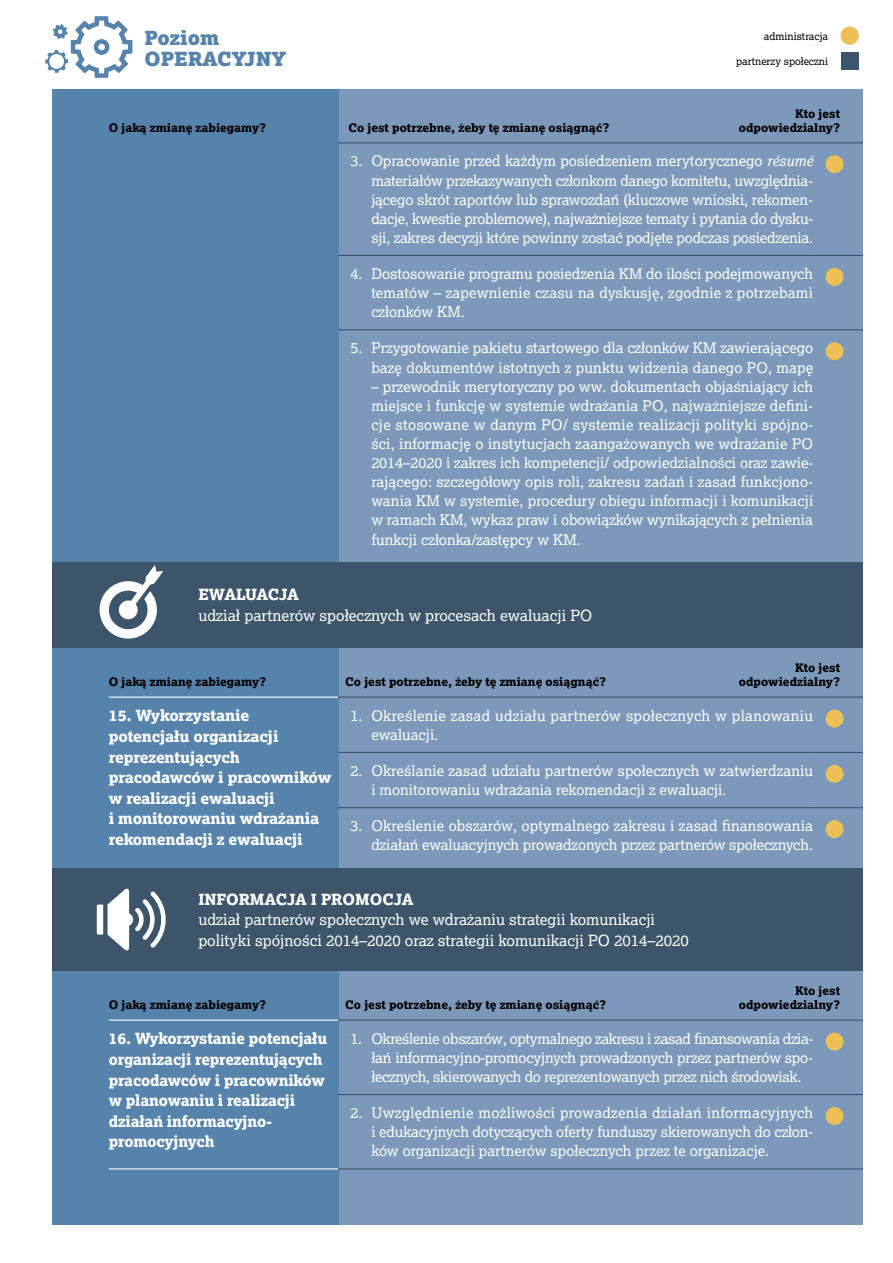
<style>
.page{position:relative;width:893px;height:1263px;background:#fff}
.page>*{position:absolute;margin:0;border:0;box-sizing:border-box;transform-origin:0 0}
.t1{font:900 19.5px/21px "Lexia";color:#5583ac}
.t2{font:800 15.45px/20.5px "Lexia";letter-spacing:-.01em;color:#fff}
.t3{font:15.45px/20.5px "Lexia";color:#fff}
.t4{font:800 15.45px "Lexia";letter-spacing:-.035em;color:#fff}
.t5{font:14.7px/19px "Lexia";color:#fff;text-align:justify}
.t6{font:14.7px/19px "Lexia";letter-spacing:.025em;color:#fff}
.t7{font:800 11.7px/14.1px "Lexia";color:#000;text-align:right}
.t8{font:10.5px "Lexia";color:#000}
.s1{font-style:italic}
</style>
<div class="page">
<div style="left:314px;top:89px;width:549px;height:1137px;background:#7c99bc"></div>
<div style="left:31px;top:89px;width:308px;height:1137px;background:#5583ac"></div>
<svg style="left:45px;top:16px;width:87px;height:62px"></svg>
<hr style="left:338px;top:142px;width:475px;height:1px;background:#3c556a">
<hr style="left:813px;top:142px;width:80px;height:1px;background:#3c556a">
<hr style="left:338px;top:255px;width:475px;height:1px;background:#3c556a">
<hr style="left:813px;top:255px;width:80px;height:1px;background:#3c556a">
<hr style="left:338px;top:329px;width:475px;height:1px;background:#3c556a">
<hr style="left:813px;top:329px;width:80px;height:1px;background:#3c556a">
<div style="left:826px;top:155px;width:17px;height:18px;background:#ecc054;border-radius:50%"></div>
<div style="left:826px;top:268px;width:17px;height:18px;background:#ecc054;border-radius:50%"></div>
<div style="left:826px;top:342px;width:17px;height:18px;background:#ecc054;border-radius:50%"></div>
<hr style="left:338px;top:697px;width:475px;height:1px;background:#3c556a">
<hr style="left:813px;top:697px;width:80px;height:1px;background:#3c556a">
<hr style="left:338px;top:752px;width:475px;height:1px;background:#3c556a">
<hr style="left:813px;top:752px;width:80px;height:1px;background:#3c556a">
<hr style="left:338px;top:807px;width:475px;height:1px;background:#3c556a">
<hr style="left:813px;top:807px;width:80px;height:1px;background:#3c556a">
<hr style="left:109px;top:697px;width:229px;height:1px;background:#fff">
<div style="left:826px;top:710px;width:17px;height:17px;background:#ecc054;border-radius:50%"></div>
<div style="left:826px;top:765px;width:17px;height:18px;background:#ecc054;border-radius:50%"></div>
<div style="left:826px;top:820px;width:17px;height:18px;background:#ecc054;border-radius:50%"></div>
<div style="left:21px;top:562px;width:872px;height:86px;background:#3c556a"></div>
<svg style="left:100px;top:565px;width:63px;height:74px"></svg>
<hr style="left:338px;top:1019px;width:475px;height:2px;background:#3c556a">
<hr style="left:813px;top:1019px;width:80px;height:2px;background:#3c556a">
<hr style="left:338px;top:1094px;width:475px;height:1px;background:#3c556a">
<hr style="left:813px;top:1094px;width:80px;height:1px;background:#3c556a">
<hr style="left:338px;top:1168px;width:475px;height:1px;background:#3c556a">
<hr style="left:813px;top:1168px;width:80px;height:1px;background:#3c556a">
<hr style="left:109px;top:1019px;width:229px;height:2px;background:#fff">
<hr style="left:109px;top:1168px;width:229px;height:1px;background:#fff">
<div style="left:826px;top:1033px;width:17px;height:17px;background:#ecc054;border-radius:50%"></div>
<div style="left:826px;top:1107px;width:17px;height:18px;background:#ecc054;border-radius:50%"></div>
<div style="left:21px;top:868px;width:872px;height:103px;background:#3c556a"></div>
<svg style="left:97px;top:888px;width:69px;height:63px"></svg>
<div style="left:863px;top:56px;width:30px;height:1207px;background:#fff"></div>
<div style="left:0;top:85px;width:51px;height:1178px;background:#fff"></div>
<div style="left:841px;top:52px;width:17px;height:18px;background:#3c556a"></div>
<div style="left:840px;top:26px;width:19px;height:19px;background:#ecc054;border-radius:50%"></div>
<h1 class="t1" style="left:145px;top:26px;width:143px">Poziom<br>OPERACYJNY</h1>
<p class="t7" style="left:109px;top:120px;width:159px">O jaką zmianę zabiegamy?</p>
<p class="t7" style="left:348px;top:120px;width:263px">Co jest potrzebne, żeby tę zmianę osiągnąć?</p>
<p class="t8" style="left:764px;top:29px;width:66px">administracja</p>
<p class="t8" style="left:736px;top:55px;width:94px">partnerzy społeczni</p>
<p class="t7" style="left:739px;top:106px;width:103px">Kto jest odpowiedzialny?</p>
<p class="t5" style="left:371px;top:151px;width:443px;text-indent:-21px">3. Opracowanie przed każdym posiedzeniem merytorycznego <span class="s1">résumé </span>materiałów przekazywanych członkom danego komitetu, uwzględnia&shy;jącego skrót raportów lub sprawozdań (kluczowe wnioski, rekomen&shy;dacje, kwestie problemowe), najważniejsze tematy i pytania do dysku&shy;sji, zakres decyzji które powinny zostać podjęte podczas posiedzenia.</p>
<p class="t5" style="left:371px;top:264px;width:443px;text-indent:-21px">4. Dostosowanie programu posiedzenia KM do ilości podejmowanych tematów – zapewnienie czasu na dyskusję, zgodnie z potrzebami członków KM.</p>
<p class="t5" style="left:350px;top:338px;width:464px;text-align:right">5. Przygotowanie pakietu startowego dla członków KM zawierającego bazę dokumentów istotnych z punktu widzenia danego PO, mapę</p>
<p class="t5" style="left:371px;top:376px;width:443px">– przewodnik merytoryczny po ww. dokumentach objaśniający ich miejsce i funkcję w systemie wdrażania PO, najważniejsze defini&shy;cje stosowane w danym PO/ systemie realizacji polityki spójno&shy;ści, informację o instytucjach zaangażowanych we wdrażanie PO 2014–2020 i zakres ich kompetencji/ odpowiedzialności oraz zawie&shy;rającego: szczegółowy opis roli, zakresu zadań i zasad funkcjono&shy;wania KM w systemie, procedury obiegu informacji i komunikacji w ramach KM, wykaz praw i obowiązków wynikających z pełnienia funkcji członka/zastępcy w KM.</p>
<p class="t4" style="left:198px;top:585px;width:102px">EWALUACJA</p>
<p class="t3" style="left:198px;top:605px;width:396px">udział partnerów społecznych w procesach ewaluacji PO</p>
<p class="t7" style="left:109px;top:675px;width:159px">O jaką zmianę zabiegamy?</p>
<p class="t7" style="left:345px;top:675px;width:263px">Co jest potrzebne, żeby tę zmianę osiągnąć?</p>
<p class="t7" style="left:739px;top:660px;width:103px">Kto jest odpowiedzialny?</p>
<p class="t2" style="left:109px;top:705px;width:224px">15. Wykorzystanie potencjału organizacji reprezentujących pracodawców i pracowników w realizacji ewaluacji<br>i monitorowaniu wdrażania rekomendacji z ewaluacji</p>
<p class="t6" style="left:371px;top:705px;width:443px;text-indent:-21px">1. Określenie zasad udziału partnerów społecznych w planowaniu ewaluacji.</p>
<p class="t5" style="left:371px;top:761px;width:443px;text-indent:-21px">2. Określanie zasad udziału partnerów społecznych w zatwierdzaniu i monitorowaniu wdrażania rekomendacji z ewaluacji.</p>
<p class="t5" style="left:350px;top:816px;width:464px;text-align:right">3. Określenie obszarów, optymalnego zakresu i zasad finansowania działań ewaluacyjnych prowadzonych przez partnerów społecznych.</p>
<p class="t2" style="left:198px;top:889px;width:216px">INFORMACJA I PROMOCJA</p>
<p class="t3" style="left:198px;top:909px;width:492px">udział partnerów społecznych we wdrażaniu strategii komunikacji polityki spójności 2014–2020 oraz strategii komunikacji PO 2014–2020</p>
<p class="t7" style="left:109px;top:998px;width:159px">O jaką zmianę zabiegamy?</p>
<p class="t7" style="left:345px;top:998px;width:263px">Co jest potrzebne, żeby tę zmianę osiągnąć?</p>
<p class="t7" style="left:739px;top:983px;width:103px">Kto jest odpowiedzialny?</p>
<p class="t2" style="left:109px;top:1028px;width:220px">16. Wykorzystanie potencjału organizacji reprezentujących pracodawców i pracowników w planowaniu i realizacji działań informacyjno&shy;promocyjnych</p>
<p class="t5" style="left:371px;top:1028px;width:443px;text-indent:-21px">1. Określenie obszarów, optymalnego zakresu i zasad finansowania dzia&shy;łań informacyjno-promocyjnych prowadzonych przez partnerów spo&shy;łecznych, skierowanych do reprezentowanych przez nich środowisk.</p>
<p class="t5" style="left:371px;top:1103px;width:443px;text-indent:-21px">2. Uwzględnienie możliwości prowadzenia działań informacyjnych i edukacyjnych dotyczących oferty funduszy skierowanych do człon&shy;ków organizacji partnerów społecznych przez te organizacje.</p>
</div>
